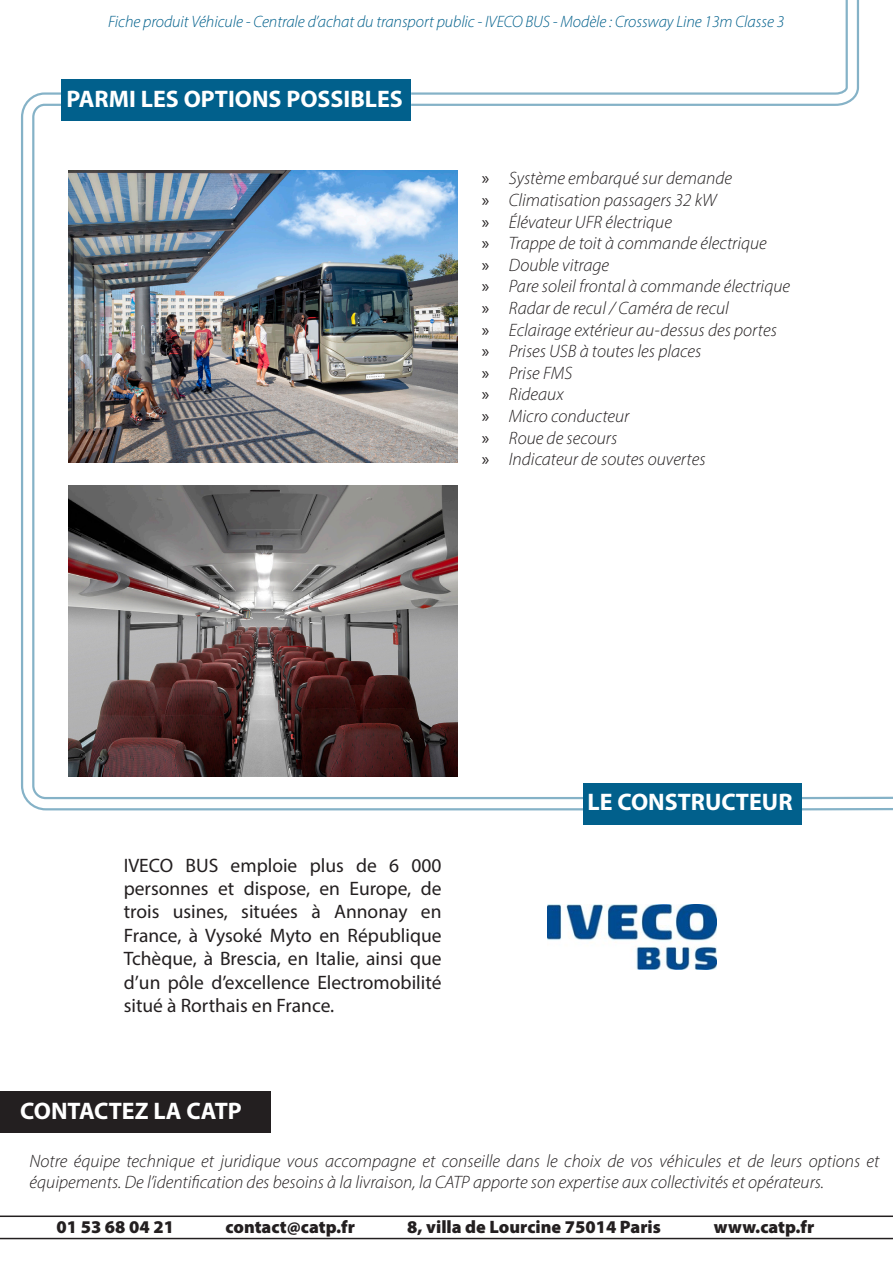
<style>
.page{position:relative;width:893px;height:1263px;background:#fff}
.page>*{position:absolute;margin:0;border:0;box-sizing:border-box;transform-origin:0 0}
.t1{font:700 24px "Myriad Pro";color:#fff}
.t2{font:19.5px/23.4px "Myriad Pro";color:#231f20;text-align:justify}
.t3{font:italic 18px/21.6px "Myriad Variable Concept";color:#231f20}
.t4{font:18px "Myriad Variable Concept";color:#231f20}
.t5{font:italic 16.5px "Myriad Variable Concept";letter-spacing:-.005em;color:#01608c}
.s1{font-family:"Myriad Pro";font-style:normal}
</style>
<div class="page">
<div style="left:583px;top:782px;width:219px;height:42px;background:#01608c"></div>
<div style="left:0;top:1091px;width:270px;height:42px;background:#231f20"></div>
<svg style="left:0;top:1215px;width:893px;height:24px"></svg>
<div style="left:61px;top:79px;width:350px;height:42px;background:#01608c"></div>
<svg style="left:586px;top:0;width:274px;height:106px"></svg>
<hr style="left:802px;top:797px;width:91px;height:2px;background:#01608c">
<hr style="left:802px;top:808px;width:91px;height:2px;background:#01608c">
<svg style="left:21px;top:92px;width:565px;height:719px"></svg>
<img style="left:547px;top:905px;width:170px;height:64px">
<img style="left:69px;top:171px;width:388px;height:291px">
<img style="left:69px;top:485px;width:388px;height:292px">
<p class="t5" style="left:108px;top:12px;width:678px">Fiche produit Véhicule - Centrale d’achat du transport public - IVECO BUS - Modèle : Crossway Line 13m Classe 3</p>
<p class="t1" style="left:66px;top:83px;width:338px">PARMI LES OPTIONS POSSIBLES</p>
<p class="t3" style="left:482px;top:168px;width:252px"><span class="s1">»</span> Système embarqué sur demande</p>
<p class="t3" style="left:482px;top:189px;width:236px"><span class="s1">»</span> Climatisation passagers 32 kW</p>
<p class="t3" style="left:482px;top:211px;width:192px"><span class="s1">»</span> Élévateur UFR électrique</p>
<p class="t3" style="left:482px;top:232px;width:287px"><span class="s1">»</span> Trappe de toit à commande électrique</p>
<p class="t3" style="left:482px;top:254px;width:129px"><span class="s1">»</span> Double vitrage</p>
<p class="t3" style="left:482px;top:276px;width:310px"><span class="s1">»</span> Pare soleil frontal à commande électrique</p>
<p class="t3" style="left:482px;top:297px;width:249px"><span class="s1">»</span> Radar de recul / Caméra de recul</p>
<p class="t3" style="left:482px;top:319px;width:297px"><span class="s1">»</span> Eclairage extérieur au-dessus des portes</p>
<p class="t3" style="left:482px;top:340px;width:221px"><span class="s1">»</span> Prises USB à toutes les places</p>
<p class="t3" style="left:482px;top:362px;width:92px"><span class="s1">»</span> Prise FMS</p>
<p class="t3" style="left:482px;top:384px;width:83px"><span class="s1">»</span> Rideaux</p>
<p class="t3" style="left:482px;top:405px;width:149px"><span class="s1">»</span> Micro conducteur</p>
<p class="t3" style="left:482px;top:427px;width:137px"><span class="s1">»</span> Roue de secours</p>
<p class="t3" style="left:482px;top:448px;width:225px"><span class="s1">»</span> Indicateur de soutes ouvertes</p>
<p class="t2" style="left:124px;top:853px;width:319px">IVECO BUS emploie plus de 6 000 personnes et dispose, en Europe, de trois usines, situées à Annonay en France, à Vysoké Myto en République Tchèque, à Brescia, en Italie, ainsi que d’un pôle d’excellence Electromobilité situé à Rorthais en France.</p>
<p class="t1" style="left:587px;top:786px;width:207px">LE CONSTRUCTEUR</p>
<p class="t1" style="left:20px;top:1095px;width:223px">CONTACTEZ LA CATP</p>
<p class="t3" style="left:30px;top:1150px;width:851px">Notre équipe technique et juridique vous accompagne et conseille dans le choix de vos véhicules et de leurs options et équipements. De l’identification des besoins à la livraison, la CATP apporte son expertise aux collectivités et opérateurs.</p>
<p class="t4" style="left:57px;top:1216px;width:119px">01 53 68 04 21</p>
<p class="t4" style="left:226px;top:1216px;width:131px">contact@catp.fr</p>
<p class="t4" style="left:407px;top:1216px;width:255px">8, villa de Lourcine 75014 Paris</p>
<p class="t4" style="left:714px;top:1216px;width:102px">www.catp.fr</p>
</div>
